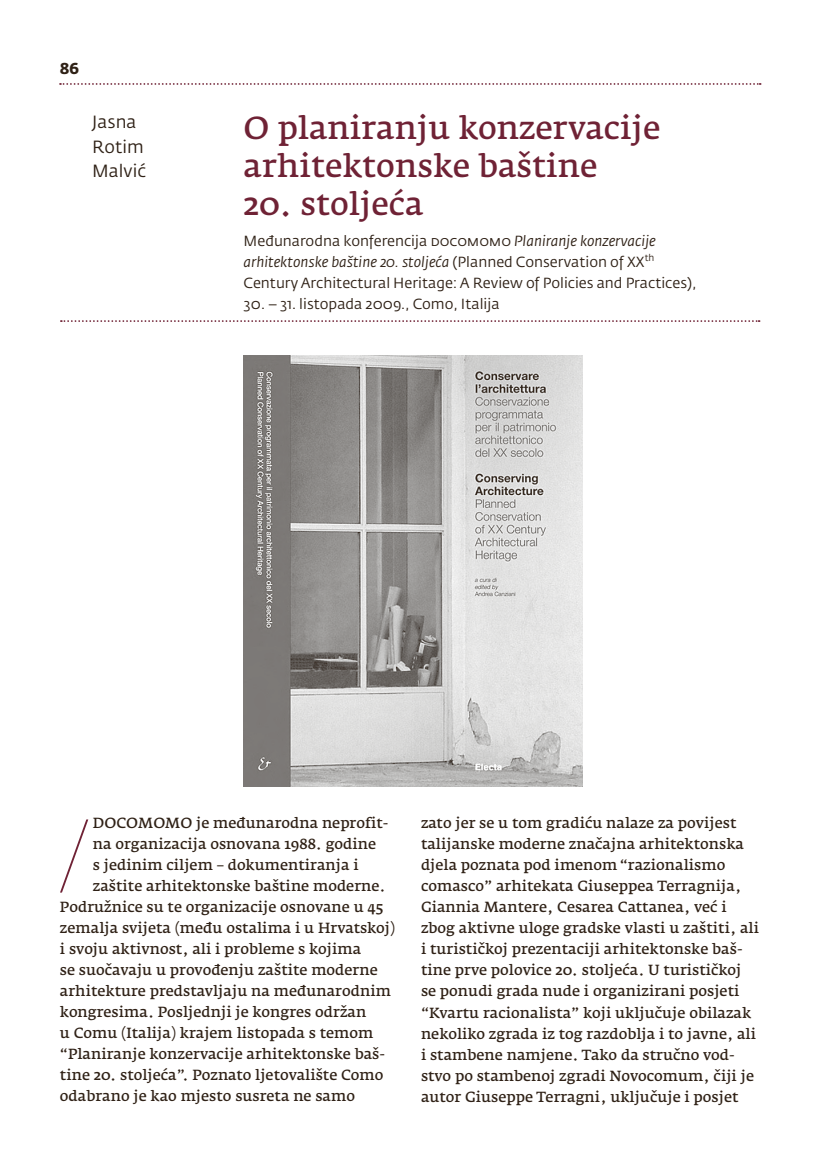
<style>
.page{position:relative;width:818px;height:1166px;background:#fff}
.page>*{position:absolute;margin:0;border:0;box-sizing:border-box;transform-origin:0 0}
.t1{font:200 condensed 99.05px "Helvetica Neue";color:#6f2235}
.t2{font:600 31.5px/37.8px "Fedra Serif A Std";color:#6f2235}
.t3{font:17.5px/24.5px "Fedra Sans Std";color:#2f2116}
.t4{font:700 15.75px "Fedra Sans Std";color:#2f2116}
.t5{font:600 14.53px/21px "Fedra Serif A Std";color:#2f2116}
.t6{font:14.53px/21px "Fedra Sans Std";color:#2f2116}
.s1{font-style:italic}
</style>
<div class="page">
<svg style="left:60px;top:83px;width:700px;height:2px"></svg>
<svg style="left:61px;top:320px;width:698px;height:2px"></svg>
<img style="left:244px;top:355px;width:338px;height:431px">
<p class="t4" style="left:60px;top:59px;width:21px">86</p>
<p class="t3" style="left:92px;top:110px;width:55px">Jasna<br>Rotim<br>Malvić</p>
<h2 class="t2" style="left:244px;top:109px;width:418px">O planiranju konzervacije arhitektonske baštine</h2>
<h2 class="t2" style="left:244px;top:185px;width:181px">20. stoljeća</h2>
<p class="t6" style="left:244px;top:230px;width:454px">Međunarodna konferencija DOCOMOMO <span class="s1">Planiranje konzervacije arhitektonske baštine 20. stoljeća</span> (Planned Conservation of XX<sup>th<br></sup>Century Architectural Heritage: A Review of Policies and Practices),</p>
<p class="t6" style="left:244px;top:293px;width:257px">30. – 31. listopada 2009., Como, Italija</p>
<h1 class="t1" style="left:60px;top:802px;width:29px">/</h1>
<p class="t5" style="left:93px;top:813px;width:297px">DOCOMOMO je međunarodna neprofit-</p>
<p class="t5" style="left:93px;top:834px;width:285px">na organizacija osnovana 1988. godine</p>
<p class="t5" style="left:93px;top:855px;width:267px">s jedinim ciljem – dokumentiranja i</p>
<p class="t5" style="left:93px;top:876px;width:294px">zaštite arhitektonske baštine moderne.</p>
<p class="t5" style="left:60px;top:897px;width:325px">Podružnice su te organizacije osnovane u 45</p>
<p class="t5" style="left:60px;top:918px;width:337px">zemalja svijeta (među ostalima i u Hrvatskoj)</p>
<p class="t5" style="left:60px;top:939px;width:303px">i svoju aktivnost, ali i probleme s kojima</p>
<p class="t5" style="left:60px;top:960px;width:319px">se suočavaju u provođenju zaštite moderne</p>
<p class="t5" style="left:60px;top:981px;width:332px">arhitekture predstavljaju na međunarodnim</p>
<p class="t5" style="left:60px;top:1002px;width:308px">kongresima. Posljednji je kongres održan</p>
<p class="t5" style="left:60px;top:1023px;width:315px">u Comu (Italija) krajem listopada s temom</p>
<p class="t5" style="left:60px;top:1044px;width:326px">“Planiranje konzervacije arhitektonske baš-</p>
<p class="t5" style="left:60px;top:1065px;width:325px">tine 20. stoljeća”. Poznato ljetovalište Como</p>
<p class="t5" style="left:60px;top:1086px;width:297px">odabrano je kao mjesto susreta ne samo</p>
<p class="t5" style="left:421px;top:813px;width:339px">zato jer se u tom gradiću nalaze za povijest talijanske moderne značajna arhitektonska djela poznata pod imenom “razionalismo comasco” arhitekata Giuseppea Terragnija, Giannia Mantere, Cesarea Cattanea, već i zbog aktivne uloge gradske vlasti u zaštiti, ali i turističkoj prezentaciji arhitektonske baš&shy;tine prve polovice 20. stoljeća. U turističkoj se ponudi grada nude i organizirani posjeti “Kvartu racionalista” koji uključuje obilazak nekoliko zgrada iz tog razdoblja i to javne, ali i stambene namjene. Tako da stručno vod&shy;stvo po stambenoj zgradi Novocomum, čiji je autor Giuseppe Terragni, uključuje i posjet</p>
</div>
